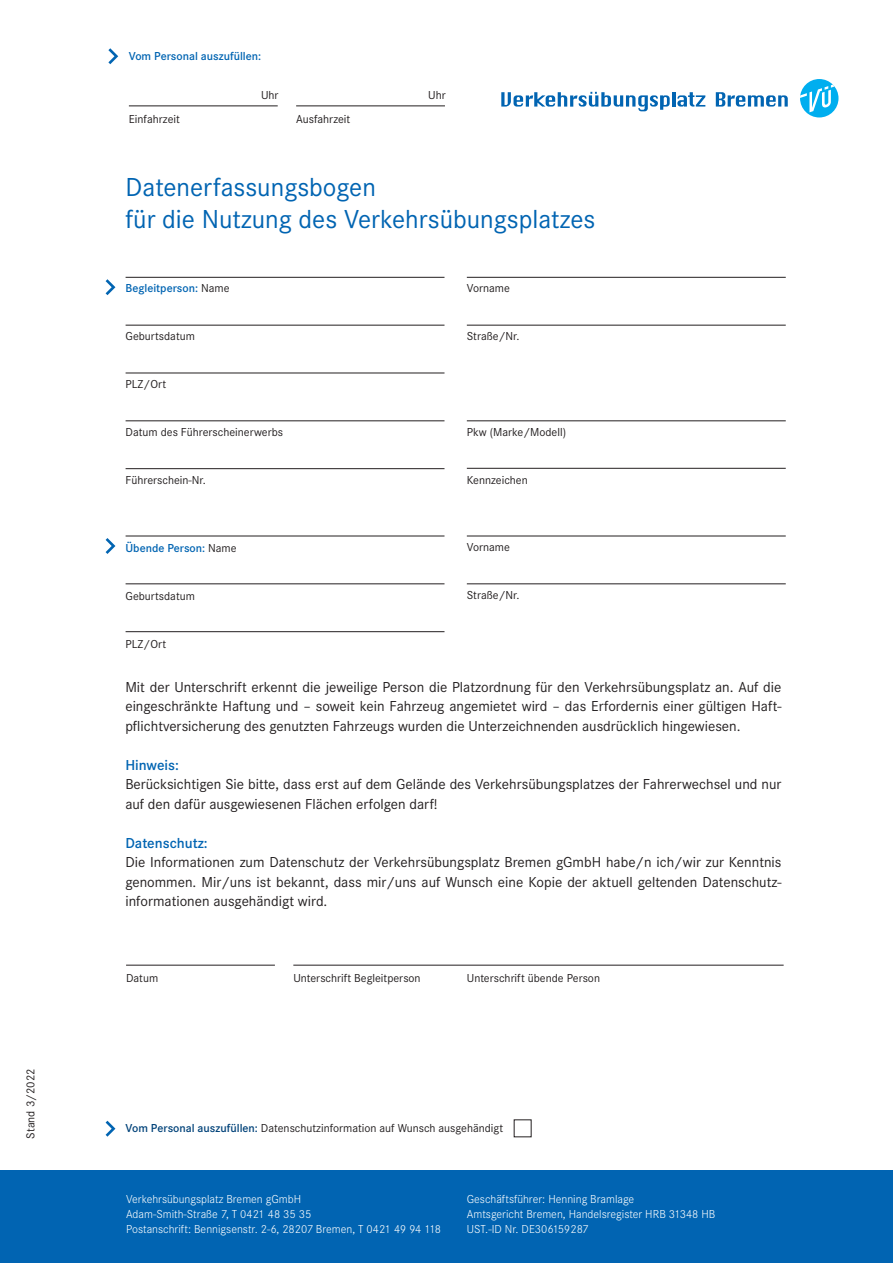
<style>
.page{position:relative;width:893px;height:1263px;background:#fff}
.page>*{position:absolute;margin:0;border:0;box-sizing:border-box;transform-origin:0 0}
.t1{font:27px/32.4px "Corporate S";color:#0164b2}
.t2{font:15px/19.5px "Corporate S";color:#231f20;text-align:justify}
.t3{font:600 15px "Corporate S";color:#0164b2}
.t4{font:12px "Corporate S";color:#231f20}
.t5{font:300 12px/15px "Corporate S";color:#fff}
.t6{font:600 12px "Corporate S";color:#0164b2}
.s1{font-weight:400;color:#231f20}
.s2{font-weight:600;color:#004279}
</style>
<div class="page">
<hr style="left:126px;top:277px;width:318px;height:1px;background:#231f20">
<hr style="left:467px;top:277px;width:319px;height:1px;background:#231f20">
<hr style="left:126px;top:325px;width:318px;height:1px;background:#231f20">
<hr style="left:467px;top:325px;width:319px;height:1px;background:#231f20">
<hr style="left:126px;top:373px;width:318px;height:1px;background:#231f20">
<hr style="left:126px;top:421px;width:318px;height:1px;background:#231f20">
<hr style="left:467px;top:421px;width:319px;height:1px;background:#231f20">
<hr style="left:467px;top:468px;width:319px;height:1px;background:#231f20">
<hr style="left:126px;top:468px;width:318px;height:1px;background:#231f20">
<div style="left:0;top:1170px;width:893px;height:93px;background:#0164b2"></div>
<svg style="left:106px;top:279px;width:9px;height:16px"></svg>
<hr style="left:126px;top:536px;width:318px;height:1px;background:#231f20">
<hr style="left:467px;top:536px;width:319px;height:1px;background:#231f20">
<hr style="left:126px;top:584px;width:318px;height:1px;background:#231f20">
<hr style="left:467px;top:584px;width:319px;height:1px;background:#231f20">
<hr style="left:126px;top:631px;width:318px;height:1px;background:#231f20">
<svg style="left:106px;top:538px;width:9px;height:16px"></svg>
<hr style="left:293px;top:965px;width:491px;height:1px;background:#231f20">
<hr style="left:126px;top:965px;width:149px;height:1px;background:#231f20">
<hr style="left:672px;top:92px;width:3px;height:15px;background:#0164b2">
<svg style="left:677px;top:92px;width:28px;height:15px"></svg>
<svg style="left:716px;top:92px;width:72px;height:15px"></svg>
<svg style="left:501px;top:92px;width:169px;height:19px"></svg>
<div style="left:800px;top:79px;width:38px;height:38px;background:#00aeef;border-radius:50%"></div>
<svg style="left:800px;top:85px;width:34px;height:27px"></svg>
<svg style="left:108px;top:48px;width:10px;height:16px"></svg>
<hr style="left:296px;top:106px;width:149px;height:1px;background:#231f20">
<hr style="left:129px;top:106px;width:149px;height:1px;background:#231f20">
<svg style="left:106px;top:1121px;width:9px;height:16px"></svg>
<p class="t4" style="left:24px;top:1138px;width:71px;rotate:-90deg">Stand 3/2022</p>
<p class="t6" style="left:129px;top:49px;width:134px">Vom Personal auszufüllen:</p>
<p class="t4" style="left:261px;top:88px;width:19px">Uhr</p>
<p class="t4" style="left:428px;top:88px;width:19px">Uhr</p>
<p class="t4" style="left:129px;top:112px;width:53px">Einfahrzeit</p>
<p class="t4" style="left:296px;top:112px;width:56px">Ausfahrzeit</p>
<h1 class="t1" style="left:126px;top:171px;width:471px">Datenerfassungsbogen<br>für die Nutzung des Verkehrsübungsplatzes</h1>
<p class="t6" style="left:126px;top:281px;width:105px">Begleitperson: <span class="s1">Name</span></p>
<p class="t4" style="left:126px;top:329px;width:71px">Geburtsdatum</p>
<p class="t4" style="left:126px;top:377px;width:42px">PLZ/Ort</p>
<p class="t4" style="left:126px;top:425px;width:159px">Datum des Führerscheinerwerbs</p>
<p class="t4" style="left:126px;top:473px;width:82px">Führerschein-Nr.</p>
<p class="t6" style="left:126px;top:541px;width:113px">Übende Person: <span class="s1">Name</span></p>
<p class="t4" style="left:126px;top:589px;width:71px">Geburtsdatum</p>
<p class="t4" style="left:126px;top:637px;width:42px">PLZ/Ort</p>
<p class="t4" style="left:467px;top:281px;width:45px">Vorname</p>
<p class="t4" style="left:467px;top:329px;width:54px">Straße/Nr.</p>
<p class="t4" style="left:467px;top:425px;width:101px">Pkw (Marke/Modell)</p>
<p class="t4" style="left:467px;top:473px;width:63px">Kennzeichen</p>
<p class="t4" style="left:467px;top:540px;width:45px">Vorname</p>
<p class="t4" style="left:467px;top:588px;width:54px">Straße/Nr.</p>
<p class="t2" style="left:125px;top:677px;width:658px">Mit der Unterschrift erkennt die jeweilige Person die Platzordnung für den Verkehrsübungsplatz an. Auf die eingeschränkte Haftung und – soweit kein Fahrzeug angemietet wird – das Erfordernis einer gültigen Haft&shy;pflichtversicherung des genutzten Fahrzeugs wurden die Unterzeichnenden ausdrücklich hingewiesen.</p>
<p class="t3" style="left:125px;top:756px;width:55px">Hinweis:</p>
<p class="t2" style="left:125px;top:774px;width:658px">Berücksichtigen Sie bitte, dass erst auf dem Gelände des Verkehrsübungsplatzes der Fahrerwechsel und nur auf den dafür ausgewiesenen Flächen erfolgen darf!</p>
<p class="t3" style="left:125px;top:834px;width:84px">Datenschutz:</p>
<p class="t2" style="left:125px;top:852px;width:658px">Die Informationen zum Datenschutz der Verkehrsübungsplatz Bremen gGmbH habe/n ich/wir zur Kenntnis genommen. Mir/uns ist bekannt, dass mir/uns auf Wunsch eine Kopie der aktuell geltenden Datenschutz&shy;informationen ausgehändigt wird.</p>
<p class="t4" style="left:126px;top:972px;width:34px">Datum</p>
<p class="t4" style="left:293px;top:972px;width:129px">Unterschrift Begleitperson</p>
<p class="t4" style="left:467px;top:972px;width:135px">Unterschrift übende Person</p>
<p class="t4" style="left:126px;top:1121px;width:379px"><span class="s2">Vom Personal auszufüllen:</span> Datenschutzinformation auf Wunsch ausgehändigt</p>
<p class="t5" style="left:126px;top:1191px;width:316px">Verkehrsübungsplatz Bremen gGmbH<br>Adam-Smith-Straße 7, T 0421 48 35 35<br>Postanschrift: Bennigsenstr. 2-6, 28207 Bremen, T 0421 49 94 118</p>
<p class="t5" style="left:467px;top:1191px;width:250px">Geschäftsführer: Henning Bramlage<br>Amtsgericht Bremen, Handelsregister HRB 31348 HB<br>UST.-ID Nr. DE306159287</p>
</div>
